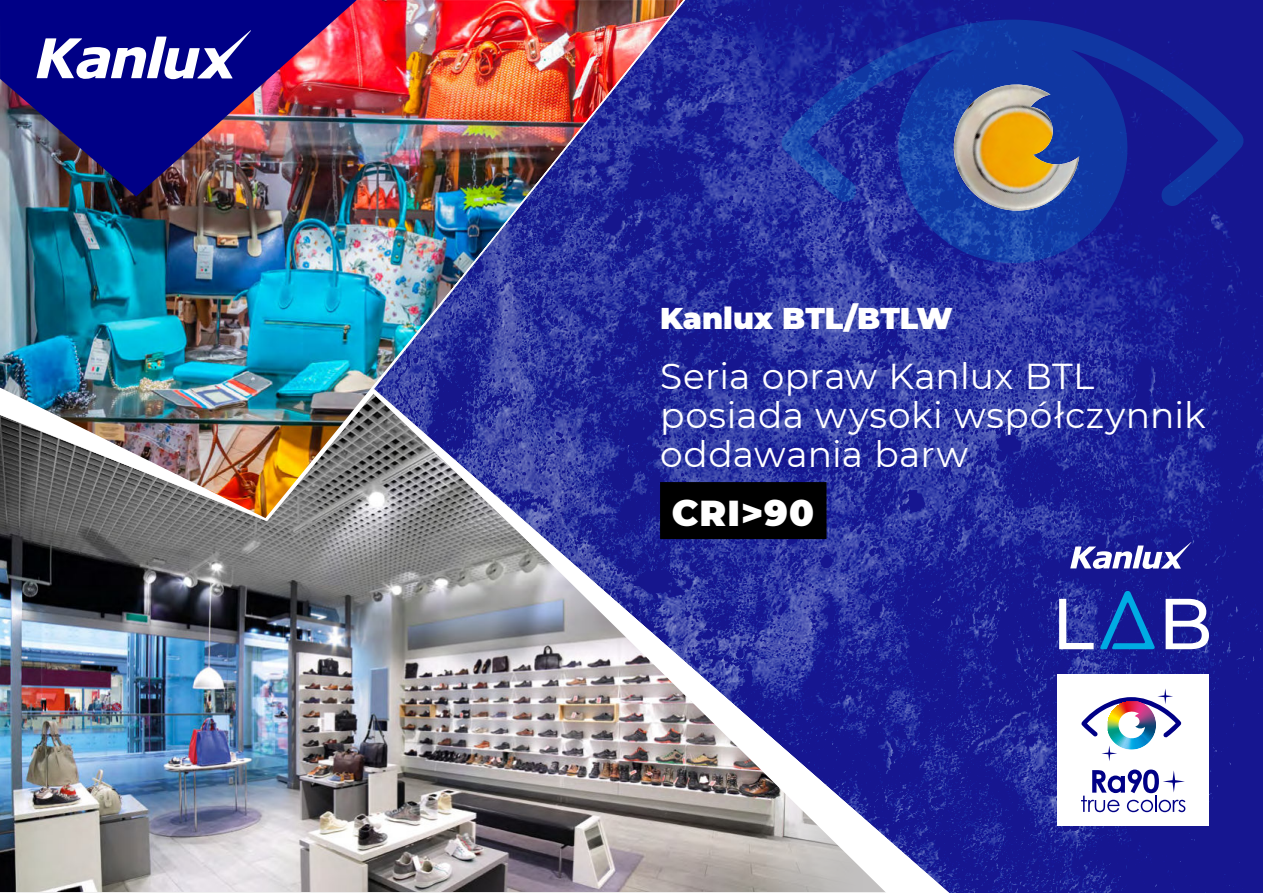
<style>
.page{position:relative;width:1263px;height:893px;background:#fff}
.page>*{position:absolute;margin:0;border:0;box-sizing:border-box;transform-origin:0 0}
.t1{font:36px/39px "Montserrat";letter-spacing:.01em;color:#fff}
.t2{font:900 36px "Montserrat";color:#fff}
.t3{font:900 30px "Montserrat";letter-spacing:-.005em;color:#fff}
</style>
<div class="page">
<img style="left:0;top:0;width:371px;height:394px">
<img style="left:373px;top:0;width:890px;height:893px">
<img style="left:0;top:394px;width:375px;height:498px">
<img style="left:0;top:0;width:357px;height:197px">
<svg style="left:37px;top:30px;width:214px;height:49px"></svg>
<svg style="left:375px;top:391px;width:574px;height:502px;background:#6b6ba1"></svg>
<div style="left:660px;top:482px;width:166px;height:57px;background:#000"></div>
<div style="left:1057px;top:674px;width:152px;height:152px;background:#fff"></div>
<svg style="left:1081px;top:769px;width:104px;height:43px"></svg>
<svg style="left:1081px;top:688px;width:100px;height:73px"></svg>
<svg style="left:780px;top:19px;width:464px;height:244px;background:#192b9d"></svg>
<svg style="left:1070px;top:542px;width:121px;height:27px"></svg>
<svg style="left:1100px;top:591px;width:55px;height:58px;background:#0f43a9"></svg>
<svg style="left:1059px;top:599px;width:34px;height:50px"></svg>
<svg style="left:1165px;top:599px;width:44px;height:50px"></svg>
<svg style="left:945px;top:81px;width:134px;height:4px"></svg>
<img style="left:945px;top:85px;width:134px;height:134px">
<p class="t3" style="left:660px;top:304px;width:294px">Kanlux BTL/BTLW</p>
<p class="t1" style="left:660px;top:355px;width:547px">Seria opraw Kanlux BTL posiada wysoki współczynnik oddawania barw</p>
<p class="t2" style="left:672px;top:495px;width:144px">CRI&gt;90</p>
</div>
